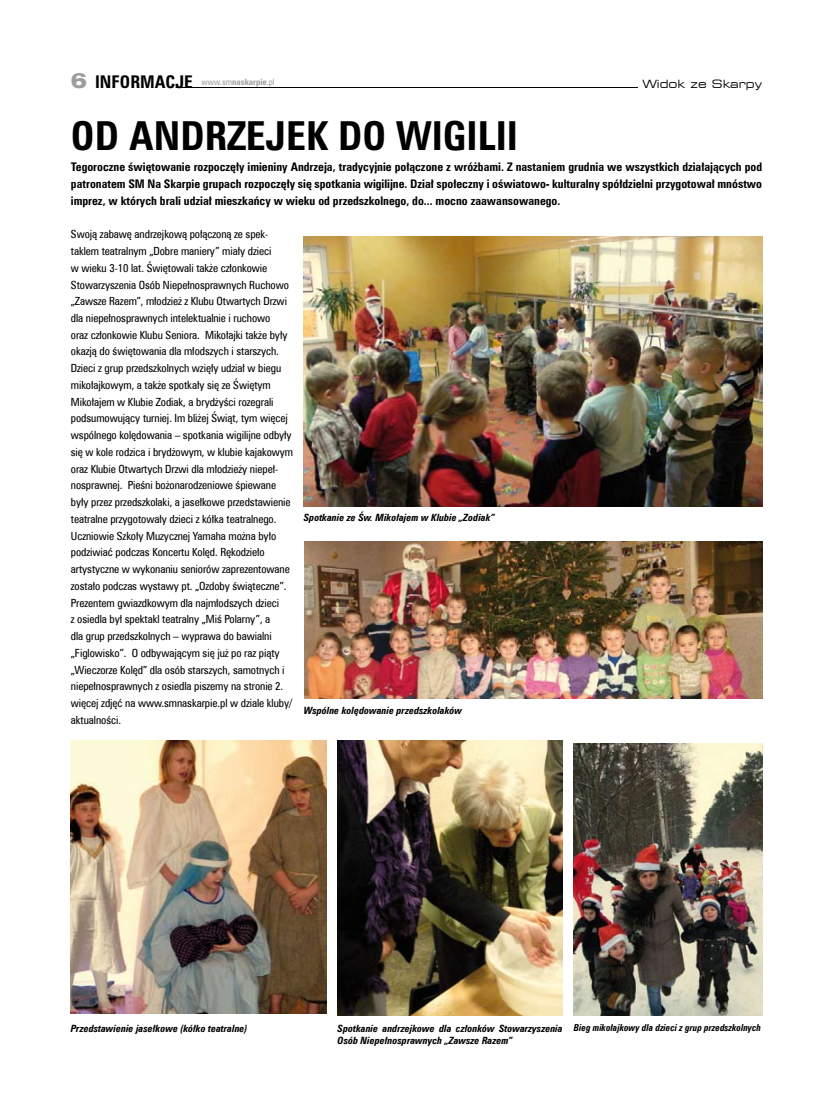
<style>
.page{position:relative;width:833px;height:1117px;background:#fff}
.page>*{position:absolute;margin:0;border:0;box-sizing:border-box;transform-origin:0 0}
.t1{font:700 40px "Zurich Cn EU";color:#000}
.t2{font:700 17.5px "Zurich Cn EU";color:#000}
.t3{font:700 11.88px/16.8px "Zurich Cn EU";color:#000;text-align:justify}
.t4{font:11.25px/16.8px "Zurich Cn EU";letter-spacing:-.005em;color:#000}
.t5{font:expanded 11.25px "Square 721 BT";color:#000}
.t6{font:italic 700 10px/12px "Zurich Cn EU";color:#000}
.t7{font:italic 700 9.62px "Zurich Cn EU";color:#000;scale:.94 1}
.t8{font:8.75px "Zurich Cn EU";color:#9c9d9f}
.s1{font-family:"Zurich Blk Ex EU";font-weight:400;font-size:21.25px;color:#9c9d9f}
.s2{font-weight:700;font-size:17.5px;color:#000}
.s3{font-weight:700}
</style>
<div class="page">
<hr style="left:176px;top:87px;width:462px;height:1px;background:#000">
<img style="left:304px;top:236px;width:458px;height:270px">
<img style="left:304px;top:541px;width:458px;height:157px">
<img style="left:71px;top:740px;width:255px;height:272px">
<img style="left:338px;top:740px;width:224px;height:275px">
<img style="left:574px;top:743px;width:188px;height:272px">
<h2 class="t2" style="left:71px;top:71px;width:82px"><span class="s1">6</span> informac</h2>
<p class="t8" style="left:175px;top:77px;width:101px"><span class="s2">je</span> www.sm<span class="s3">naskarpie</span>.pl</p>
<p class="t5" style="left:642px;top:77px;width:121px">Widok ze Skarpy</p>
<h1 class="t1" style="left:71px;top:111px;width:435px">od Andrzejek do Wigilii</h1>
<p class="t3" style="left:71px;top:158px;width:692px">Tegoroczne świętowanie rozpoczęły imieniny Andrzeja, tradycyjnie połączone z wróżbami. Z nastaniem grudnia we wszystkich działających pod patronatem SM Na Skarpie grupach rozpoczęły się spotkania wigilijne. Dział społeczny i oświatowo- kulturalny spółdzielni przygotował mnóstwo imprez, w których brali udział mieszkańcy w wieku od przedszkolnego, do... mocno zaawansowanego.</p>
<p class="t4" style="left:71px;top:226px;width:224px">Swoją zabawę andrzejkową połączoną ze spek&shy;taklem teatralnym „Dobre maniery” miały dzieci<br>w wieku 3-10 lat. Świętowali także członkowie Stowarzyszenia Osób Niepełnosprawnych Ruchowo „Zawsze Razem”, młodzież z Klubu Otwartych Drzwi dla niepełnosprawnych intelektualnie i ruchowo<br>oraz członkowie Klubu Seniora. Mikołajki także były okazją do świętowania dla młodszych i starszych.<br>Dzieci z grup przedszkolnych wzięły udział w biegu mikołajkowym, a także spotkały się ze Świętym Mikołajem w Klubie Zodiak, a brydżyści rozegrali podsumowujący turniej. Im bliżej Świąt, tym więcej wspólnego kolędowania – spotkania wigilijne odbyły się w kole rodzica i brydżowym, w klubie kajakowym oraz Klubie Otwartych Drzwi dla młodzieży niepeł&shy;nosprawnej. Pieśni bożonarodzeniowe śpiewane były przez przedszkolaki, a jasełkowe przedstawienie teatralne przygotowały dzieci z kółka teatralnego.<br>Uczniowie Szkoły Muzycznej Yamaha można było podziwiać podczas Koncertu Kolęd. Rękodzieło artystyczne w wykonaniu seniorów zaprezentowane zostało podczas wystawy pt. „Ozdoby świąteczne”.<br>Prezentem gwiazdkowym dla najmłodszych dzieci<br>z osiedla był spektakl teatralny „Miś Polarny”, a<br>dla grup przedszkolnych – wyprawa do bawialni „Figlowisko”. O odbywającym się już po raz piąty „Wieczorze Kolęd” dla osób starszych, samotnych i niepełnosprawnych z osiedla piszemy na stronie 2. więcej zdjęć na www.smnaskarpie.pl w dziale kluby/ aktualności.</p>
<p class="t6" style="left:304px;top:511px;width:193px">Spotkanie ze Św. Mikołajem w Klubie „Zodiak”</p>
<p class="t6" style="left:304px;top:704px;width:160px">Wspólne kolędowanie przedszkolaków</p>
<p class="t6" style="left:71px;top:1021px;width:178px">Przedstawienie jasełkowe (kółko teatralne)</p>
<p class="t6" style="left:338px;top:1021px;width:226px">Spotkanie andrzejkowe dla członków Stowarzyszenia<br>Osób Niepełnosprawnych „Zawsze Razem”</p>
<p class="t7" style="left:574px;top:1021px;width:200px">Bieg mikołajkowy dla dzieci z grup przedszkolnych</p>
</div>
